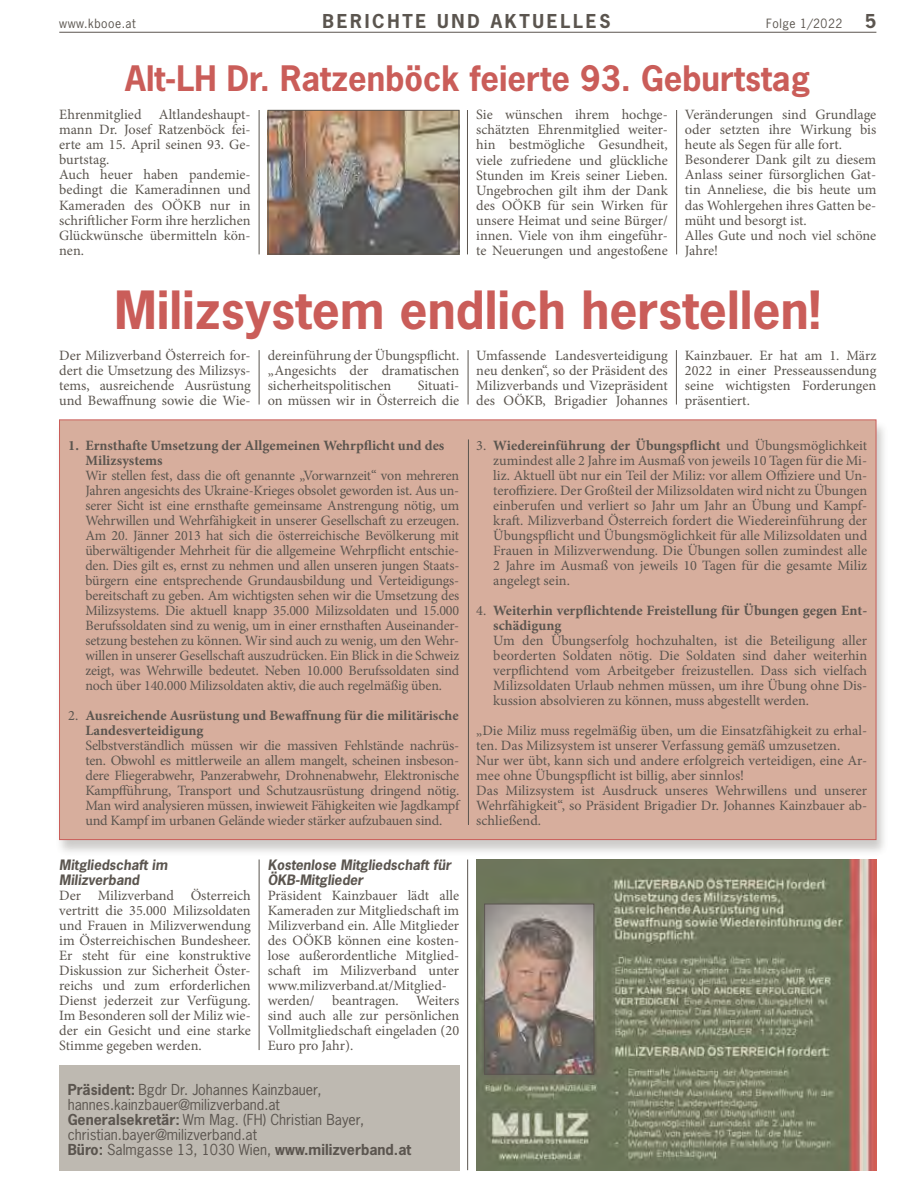
<style>
.page{position:relative;width:898px;height:1183px;background:#fff}
.page>*{position:absolute;margin:0;border:0;box-sizing:border-box;transform-origin:0 0}
.t1{font:700 49.5px "News Gothic";color:#ca5d59}
.t2{font:700 33px "News Gothic";color:#ca5d59}
.t3{font:700 18px "News Gothic";letter-spacing:.15em;color:#5b554f}
.t4{font:14.25px/15px "Minion Pro";color:#5b554f;text-align:justify}
.t5{font:700 14.25px/15px "Minion Pro";color:#5b554f}
.t6{font:14.25px/15px "News Gothic";color:#5b554f}
.t7{font:italic 700 13.5px/15px "News Gothic";color:#5b554f}
.t8{font:12px "News Gothic";letter-spacing:.04em;color:#5b554f}
.s1{font-weight:400}
.s2{font-weight:700}
</style>
<div class="page">
<hr style="left:59px;top:32px;width:817px;height:1px;background:#5b554f">
<div style="left:55px;top:419px;width:833px;height:437px;background:#5b554f;opacity:.3"></div>
<div style="left:59px;top:420px;width:816px;height:419px;background:#d7ae9d"></div>
<img style="left:476px;top:859px;width:400px;height:310px">
<img style="left:486px;top:905px;width:105px;height:167px">
<div style="left:484px;top:903px;width:109px;height:171px;border:1px solid #5b554f"></div>
<div style="left:59px;top:1064px;width:400px;height:105px;background:#beb9b1"></div>
<img style="left:270px;top:112px;width:187px;height:140px">
<div style="left:268px;top:110px;width:191px;height:144px;border:1px solid #5b554f"></div>
<hr style="left:259px;top:110px;width:1px;height:144px;background:#5b554f">
<hr style="left:467px;top:110px;width:1px;height:144px;background:#5b554f">
<hr style="left:676px;top:110px;width:1px;height:144px;background:#5b554f">
<hr style="left:259px;top:350px;width:1px;height:54px;background:#5b554f">
<hr style="left:467px;top:350px;width:1px;height:54px;background:#5b554f">
<hr style="left:675px;top:350px;width:1px;height:54px;background:#5b554f">
<hr style="left:259px;top:859px;width:1px;height:190px;background:#5b554f">
<hr style="left:467px;top:859px;width:1px;height:310px;background:#5b554f">
<hr style="left:468px;top:439px;width:1px;height:385px;background:#5b554f">
<p class="t8" style="left:59px;top:15px;width:78px">www.kbooe.at</p>
<p class="t3" style="left:322px;top:9px;width:289px">Berichte un d Aktuelles</p>
<p class="t8" style="left:766px;top:15px;width:78px">Folge 1/2022</p>
<p class="t3" style="left:864px;top:9px;width:13px">5</p>
<h2 class="t2" style="left:125px;top:57px;width:686px">Alt-LH Dr. Ratzenböck feierte 93. Geburtstag</h2>
<p class="t4" style="left:59px;top:107px;width:193px;text-align:left">Ehrenmitglied Altlandeshaupt&shy;mann Dr. Josef Ratzenböck fei&shy;erte am 15. April seinen 93. Ge&shy;burtstag.<br>Auch heuer haben pandemie&shy;bedingt die Kameradinnen und<br>Kameraden des OÖKB nur in schriftlicher Form ihre herzlichen<br>Glückwünsche übermitteln kön&shy;nen.</p>
<p class="t4" style="left:476px;top:107px;width:193px">Sie wünschen ihrem hochge&shy;schätzten Ehrenmitglied weiter&shy;hin bestmögliche Gesundheit, viele zufriedene und glückliche Stunden im Kreis seiner Lieben.<br>Ungebrochen gilt ihm der Dank des OÖKB für sein Wirken für unsere Heimat und seine Bürger/ innen. Viele von ihm eingeführ&shy;te Neuerungen und angestoßene</p>
<p class="t4" style="left:684px;top:107px;width:193px;text-align:left">Veränderungen sind Grundlage oder setzten ihre Wirkung bis heute als Segen für alle fort.<br>Besonderer Dank gilt zu diesem<br>Anlass seiner fürsorglichen Gat&shy;tin Anneliese, die bis heute um das Wohlergehen ihres Gatten be&shy;müht und besorgt ist.<br>Alles Gute und noch viel schöne<br>Jahre!</p>
<h1 class="t1" style="left:114px;top:278px;width:707px">Milizsystem endlich herstellen!</h1>
<p class="t4" style="left:59px;top:347px;width:193px">Der Milizverband Österreich for&shy;dert die Umsetzung des Milizsys&shy;tems, ausreichende Ausrüstung und Bewaffnung sowie die Wie-</p>
<p class="t5" style="left:85px;top:437px;width:360px;text-indent:-17px">1. Ernsthafte Umsetzung der Allgemeinen Wehrpflicht und des<br>Milizsystems</p>
<p class="t4" style="left:85px;top:467px;width:375px">Wir stellen fest, dass die oft genannte „Vorwarnzeit“ von mehreren Jahren angesichts des Ukraine-Krieges obsolet geworden ist. Aus un&shy;serer Sicht ist eine ernsthafte gemeinsame Anstrengung nötig, um Wehrwillen und Wehrfähigkeit in unserer Gesellschaft zu erzeugen.<br>Am 20. Jänner 2013 hat sich die österreichische Bevölkerung mit überwältigender Mehrheit für die allgemeine Wehrpflicht entschie&shy;den. Dies gilt es, ernst zu nehmen und allen unseren jungen Staats&shy;bürgern eine entsprechende Grundausbildung und Verteidigungs&shy;bereitschaft zu geben. Am wichtigsten sehen wir die Umsetzung des Milizsystems. Die aktuell knapp 35.000 Milizsoldaten und 15.000<br>Berufssoldaten sind zu wenig, um in einer ernsthaften Auseinander&shy;setzung bestehen zu können. Wir sind auch zu wenig, um den Wehr&shy;willen in unserer Gesellschaft auszudrücken. Ein Blick in die Schweiz zeigt, was Wehrwille bedeutet. Neben 10.000 Berufssoldaten sind noch über 140.000 Milizsoldaten aktiv, die auch regelmäßig üben.</p>
<p class="t5" style="left:85px;top:707px;width:374px;text-indent:-17px"><span class="s1">2.</span> Ausreichende Ausrüstung und Bewaffnung für die militärische<br>Landesverteidigung</p>
<p class="t4" style="left:85px;top:737px;width:375px">Selbstverständlich müssen wir die massiven Fehlstände nachrüs&shy;ten. Obwohl es mittlerweile an allem mangelt, scheinen insbeson&shy;dere Fliegerabwehr, Panzerabwehr, Drohnenabwehr, Elektronische Kampfführung, Transport und Schutzausrüstung dringend nötig.<br>Man wird analysieren müssen, inwieweit Fähigkeiten wie Jagdkampf und Kampf im urbanen Gelände wieder stärker aufzubauen sind.</p>
<p class="t4" style="left:268px;top:347px;width:193px">dereinführung der Übungspflicht. „Angesichts der dramatischen sicherheitspolitischen</p>
<p class="t4" style="left:476px;top:347px;width:193px">Umfassende Landesverteidigung neu denken“, so der Präsident des Milizverbands und Vizepräsident des OÖKB, Brigadier Johannes</p>
<p class="t4" style="left:684px;top:347px;width:193px">Kainzbauer. Er hat am 1. März 2022 in einer Presseaussendung seine wichtigsten Forderungen präsentiert.</p>
<p class="t4" style="left:268px;top:377px;width:193px;text-align:right">Situati-<br>on müssen wir in Österreich die</p>
<p class="t4" style="left:493px;top:437px;width:375px;text-indent:-17px">3. <span class="s2">Wiedereinführung der Übungspflicht</span> und Übungsmöglichkeit zumindest alle 2 Jahre im Ausmaß von jeweils 10 Tagen für die Mi&shy;liz. Aktuell übt nur ein Teil der Miliz: vor allem Offiziere und Un&shy;teroffiziere. Der Großteil der Milizsoldaten wird nicht zu Übungen einberufen und verliert so Jahr um Jahr an Übung und Kampf&shy;kraft. Milizverband Österreich fordert die Wiedereinführung der Übungspflicht und Übungsmöglichkeit für alle Milizsoldaten und Frauen in Milizverwendung. Die Übungen sollen zumindest alle 2 Jahre im Ausmaß von jeweils 10 Tagen für die gesamte Miliz angelegt sein.</p>
<p class="t5" style="left:493px;top:602px;width:375px;text-indent:-17px"><span class="s1">4.</span> Weiterhin verpflichtende Freistellung für Übungen gegen Ent&shy;schädigung</p>
<p class="t4" style="left:493px;top:632px;width:375px">Um den Übungserfolg hochzuhalten, ist die Beteiligung aller beorderten Soldaten nötig. Die Soldaten sind daher weiterhin verpflichtend vom Arbeitgeber freizustellen. Dass sich vielfach Milizsoldaten Urlaub nehmen müssen, um ihre Übung ohne Dis&shy;kussion absolvieren zu können, muss abgestellt werden.</p>
<p class="t4" style="left:476px;top:722px;width:392px;text-align:left">„Die Miliz muss regelmäßig üben, um die Einsatzfähigkeit zu erhal&shy;ten. Das Milizsystem ist unserer Verfassung gemäß umzusetzen.<br>Nur wer übt, kann sich und andere erfolgreich verteidigen, eine Ar&shy;mee ohne Übungspflicht ist billig, aber sinnlos!<br>Das Milizsystem ist Ausdruck unseres Wehrwillens und unserer Wehrfähigkeit“, so Präsident Brigadier Dr. Johannes Kainzbauer ab&shy;schließend.</p>
<p class="t7" style="left:59px;top:856px;width:110px">Mitgliedschaft im<br>Milizverband</p>
<p class="t4" style="left:59px;top:887px;width:193px">Der Milizverband Österreich vertritt die 35.000 Milizsoldaten und Frauen in Milizverwendung im Österreichischen Bundesheer.<br>Er steht für eine konstruktive Diskussion zur Sicherheit Öster&shy;reichs und zum erforderlichen Dienst jederzeit zur Verfügung.<br>Im Besonderen soll der Miliz wie&shy;der ein Gesicht und eine starke Stimme gegeben werden.</p>
<p class="t7" style="left:268px;top:856px;width:185px">Kostenlose Mitgliedschaft für<br>ÖKB-Mitglieder</p>
<p class="t4" style="left:268px;top:887px;width:193px;text-align:left">Präsident Kainzbauer lädt alle<br>Kameraden zur Mitgliedschaft im<br>Milizverband ein. Alle Mitglieder des OÖKB können eine kosten&shy;lose außerordentliche Mitglied&shy;schaft im Milizverband unter www.milizverband.at/Mitglied&shy;werden/ beantragen. Weiters sind auch alle zur persönlichen<br>Vollmitgliedschaft eingeladen (20<br>Euro pro Jahr).</p>
<p class="t6" style="left:68px;top:1081px;width:345px"><span class="s2">Präsident:</span> Bgdr Dr. Johannes Kainzbauer, hannes.kainzbauer@milizverband.at<br><span class="s2">Generalsekretär:</span> Wm Mag. (FH) Christian Bayer, christian.bayer@milizverband.at<br><span class="s2">Büro:</span> Salmgasse 13, 1030 Wien, <span class="s2">www.milizverband.at</span></p>
</div>
